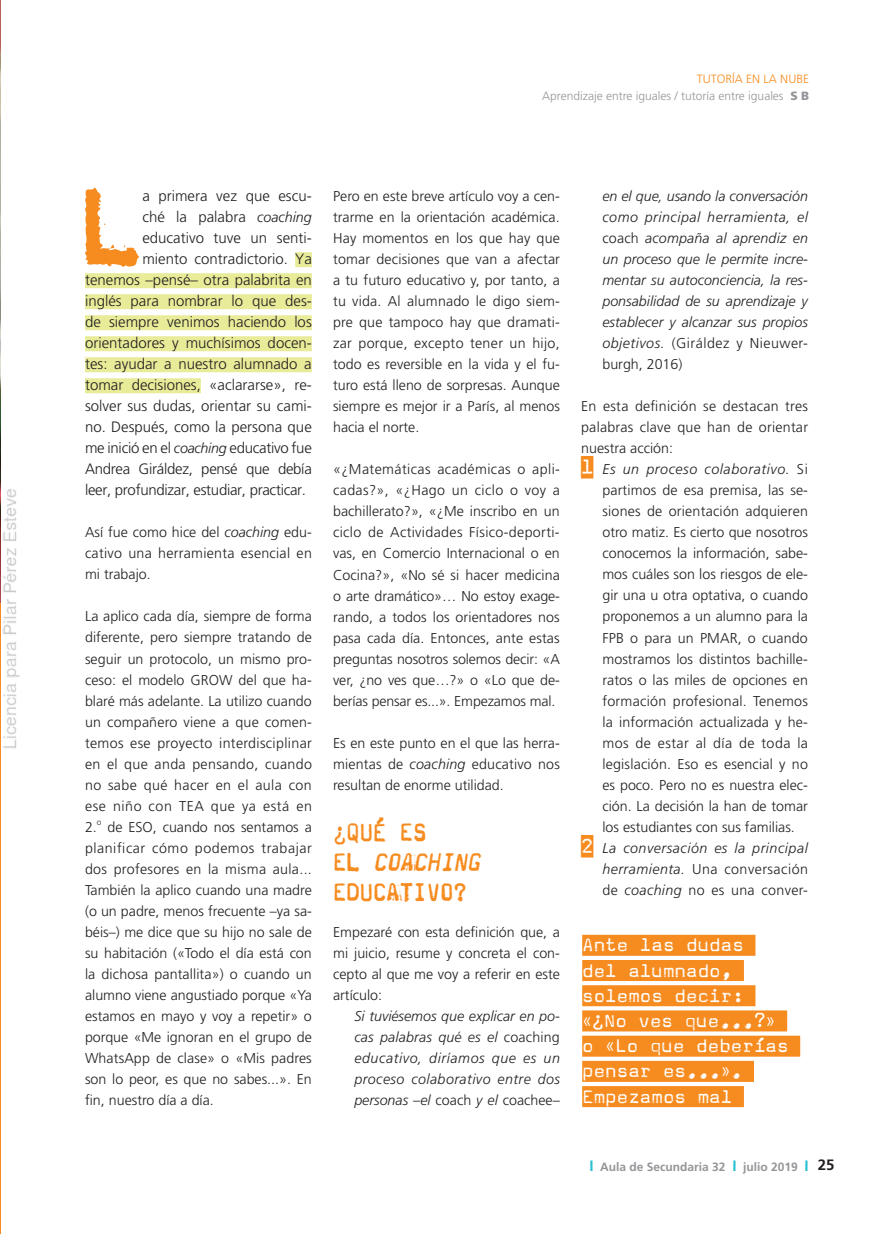
<style>
.page{position:relative;width:893px;height:1234px;background:#fff}
.page>*{position:absolute;margin:0;border:0;box-sizing:border-box;transform-origin:0 0}
.t1{font:112.5px "Magda Extra";color:#f68b1f}
.t2{font:27px/30px "Magda Extra";color:#f68b1f;scale:.9 1}
.t3{font:21px/25.2px "Magda Text";color:#fff}
.t4{font:300 15px "Frutiger LT Std";color:#231f20}
.t5{font:300 15px "Frutiger LT Std";letter-spacing:-.02em;color:#231f20}
.t6{font:300 14.25px/21px "Frutiger LT Std";color:#231f20;text-align:justify}
.t7{font:italic 300 14.25px/21px "Frutiger LT Std";letter-spacing:.03em;color:#231f20;text-align:justify}
.t8{font:300 14.25px "Frutiger LT Std";letter-spacing:.02em;color:#231f20}
.t9{font:300 14.25px "Frutiger LT Std";letter-spacing:.035em;color:#231f20}
.t10{font:300 14.25px "Frutiger LT Std";letter-spacing:.025em;color:#231f20}
.t11{font:300 14.25px "Frutiger LT Std";letter-spacing:.03em;color:#231f20}
.t12{font:300 12px/16.5px "Frutiger LT Std";color:#939598;text-align:right}
.t13{font:700 12px "Frutiger LT Std";color:#939598}
.s1{color:#f68b1f}
.s2{font-weight:900}
.s3{font-style:italic;font-size:14.25px}
.s4{font-style:italic}
.s5{font-style:normal}
.s6{font-family:"Magda Cameo";font-weight:400;font-style:normal;font-size:22.5px;color:#f68b1f}
.s7{font-family:"Frutiger LT Std";font-weight:300;font-stretch:condensed}
.s8{font-size:15px;color:#28bfd0}
.s9{font-size:15px;color:#231f20}
</style>
<div class="page">
<hr style="left:0;top:602px;width:1px;height:631px;background:#f68b1f">
<img style="left:0;top:0;width:1px;height:47px">
<img style="left:0;top:47px;width:801px;height:1061px">
<p class="t12" style="left:542px;top:71px;width:268px"><span class="s1">TUTORÍA EN LA NUBE<br></span>Aprendizaje entre iguales / tutoría entre iguales <span class="s2">S B</span></p>
<h1 class="t1" style="left:80px;top:163px;width:63px">L</h1>
<p class="t4" style="left:142px;top:187px;width:171px">a primera vez que escu-</p>
<p class="t4" style="left:142px;top:208px;width:171px">ché la palabra <span class="s3">coaching</span></p>
<p class="t4" style="left:142px;top:229px;width:171px">educativo tuve un senti-</p>
<p class="t4" style="left:142px;top:250px;width:171px">miento contradictorio. Ya</p>
<p class="t4" style="left:85px;top:271px;width:228px">tenemos –pensé– otra palabrita en</p>
<p class="t4" style="left:85px;top:292px;width:228px">inglés para nombrar lo que des-</p>
<p class="t4" style="left:85px;top:313px;width:228px">de siempre venimos haciendo los</p>
<p class="t4" style="left:85px;top:334px;width:228px">orientadores y muchísimos docen-</p>
<p class="t4" style="left:85px;top:355px;width:228px">tes: ayudar a nuestro alumnado a</p>
<p class="t4" style="left:85px;top:376px;width:228px">tomar decisiones, «aclararse», re-</p>
<p class="t4" style="left:85px;top:397px;width:228px">solver sus dudas, orientar su cami-</p>
<p class="t4" style="left:85px;top:418px;width:228px">no. Después, como la persona que</p>
<p class="t5" style="left:85px;top:439px;width:228px">me inició en el <span class="s3">coaching</span> educativo fue</p>
<p class="t5" style="left:85px;top:460px;width:228px">Andrea Giráldez, pensé que debía</p>
<p class="t5" style="left:85px;top:481px;width:223px">leer, profundizar, estudiar, practicar.</p>
<p class="t6" style="left:85px;top:522px;width:228px">Así fue como hice del <span class="s4">coaching</span> edu&shy;cativo una herramienta esencial en mi trabajo.</p>
<p class="t6" style="left:85px;top:606px;width:228px">La aplico cada día, siempre de forma diferente, pero siempre tratando de seguir un protocolo, un mismo pro&shy;ceso: el modelo GROW del que ha&shy;blaré más adelante. La utilizo cuando un compañero viene a que comen&shy;temos ese proyecto interdisciplinar en el que anda pensando, cuando no sabe qué hacer en el aula con ese niño con TEA que ya está en 2.<sup>o</sup> de ESO, cuando nos sentamos a planificar cómo podemos trabajar dos profesores en la misma aula...<br>También la aplico cuando una madre (o un padre, menos frecuente –ya sa&shy;béis–) me dice que su hijo no sale de su habitación («Todo el día está con la dichosa pantallita») o cuando un alumno viene angustiado porque «Ya estamos en mayo y voy a repetir» o porque «Me ignoran en el grupo de WhatsApp de clase» o «Mis padres son lo peor, es que no sabes...». En fin, nuestro día a día.</p>
<p class="t6" style="left:333px;top:186px;width:228px">Pero en este breve artículo voy a cen&shy;trarme en la orientación académica.<br>Hay momentos en los que hay que tomar decisiones que van a afectar a tu futuro educativo y, por tanto, a tu vida. Al alumnado le digo siem&shy;pre que tampoco hay que dramati&shy;zar porque, excepto tener un hijo, todo es reversible en la vida y el fu&shy;turo está lleno de sorpresas. Aunque siempre es mejor ir a París, al menos hacia el norte.</p>
<p class="t6" style="left:333px;top:459px;width:228px">«¿Matemáticas académicas o apli&shy;cadas?», «¿Hago un ciclo o voy a bachillerato?», «¿Me inscribo en un ciclo de Actividades Físico-deporti&shy;vas, en Comercio Internacional o en Cocina?», «No sé si hacer medicina o arte dramático»… No estoy exage&shy;rando, a todos los orientadores nos pasa cada día. Entonces, ante estas preguntas nosotros solemos decir: «A ver, ¿no ves que…?» o «Lo que de&shy;berías pensar es...». Empezamos mal.</p>
<p class="t6" style="left:333px;top:732px;width:228px">Es en este punto en el que las herra&shy;mientas de <span class="s4">coaching</span> educativo nos resultan de enorme utilidad.</p>
<h2 class="t2" style="left:333px;top:817px;width:171px">¿QUÉ ES<br>E L <span class="s4">COACHING<br></span>EDUCATIVO?</h2>
<p class="t6" style="left:333px;top:921px;width:228px">Empezaré con esta definición que, a mi juicio, resume y concreta el con&shy;cepto al que me voy a referir en este artículo:</p>
<p class="t7" style="left:354px;top:1005px;width:207px">Si tuviésemos que explicar en po&shy;cas palabras qué es el <span class="s5">coaching </span>educativo, diríamos que es un proceso colaborativo entre dos personas –el <span class="s5">coach</span> y el <span class="s5">coachee</span>–</p>
<p class="t7" style="left:602px;top:186px;width:207px">en el que, usando la conversación como principal herramienta, el <span class="s5">coach</span> acompaña al aprendiz en un proceso que le permite incre&shy;mentar su autoconciencia, la res&shy;ponsabilidad de su aprendizaje y establecer y alcanzar sus propios objetivos. <span class="s5">(Giráldez y Nieuwer&shy;burgh, 2016)</span></p>
<p class="t8" style="left:581px;top:398px;width:228px">En esta definición se destacan tres</p>
<p class="t6" style="left:581px;top:417px;width:228px">palabras clave que han de orientar</p>
<p class="t6" style="left:581px;top:438px;width:93px">nuestra acción:</p>
<p class="t7" style="left:581px;top:459px;width:228px"><span class="s6">1</span> Es un proceso colaborativo. <span class="s5">Si</span></p>
<p class="t6" style="left:602px;top:480px;width:207px">partimos de esa premisa, las se-</p>
<p class="t6" style="left:602px;top:501px;width:207px">siones de orientación adquieren</p>
<p class="t6" style="left:602px;top:522px;width:207px">otro matiz. Es cierto que nosotros</p>
<p class="t6" style="left:602px;top:543px;width:207px">conocemos la información, sabe-</p>
<p class="t6" style="left:602px;top:564px;width:207px">mos cuáles son los riesgos de ele-</p>
<p class="t6" style="left:602px;top:585px;width:207px">gir una u otra optativa, o cuando</p>
<p class="t6" style="left:602px;top:606px;width:207px">proponemos a un alumno para la</p>
<p class="t6" style="left:602px;top:627px;width:207px">FPB o para un PMAR, o cuando</p>
<p class="t6" style="left:602px;top:648px;width:207px">mostramos los distintos bachille-</p>
<p class="t6" style="left:602px;top:669px;width:207px">ratos o las miles de opciones en</p>
<p class="t8" style="left:602px;top:692px;width:207px">formación profesional. Tenemos</p>
<p class="t6" style="left:602px;top:711px;width:207px">la información actualizada y he-</p>
<p class="t11" style="left:602px;top:734px;width:207px">mos de estar al día de toda la</p>
<p class="t6" style="left:602px;top:753px;width:207px">legislación. Eso es esencial y no</p>
<p class="t6" style="left:602px;top:774px;width:207px">es poco. Pero no es nuestra elec-</p>
<p class="t6" style="left:602px;top:795px;width:207px">ción. La decisión la han de tomar</p>
<p class="t6" style="left:602px;top:816px;width:194px">los estudiantes con sus familias.</p>
<p class="t7" style="left:581px;top:837px;width:228px"><span class="s6">2</span> La conversación es la principal</p>
<p class="t9" style="left:602px;top:860px;width:207px"><span class="s4">herramienta.</span> Una conversación</p>
<p class="t10" style="left:602px;top:881px;width:207px">de <span class="s4">coaching</span> no es una conver-</p>
<h3 class="t3" style="left:582px;top:931px;width:208px">Ante las dudas<br>del alumnado, solemos decir: <span class="s7">«</span>¿No ves que...?<span class="s7">» </span>o <span class="s7">«</span>Lo que deberías pensar es...<span class="s7">»</span>.<br>Empezamos mal</h3>
<p class="t13" style="left:589px;top:1159px;width:247px"><span class="s8">I</span> Aula de Secundaria 32 <span class="s8">I</span> julio 2019 <span class="s8">I</span> <span class="s9">25</span></p>
</div>
